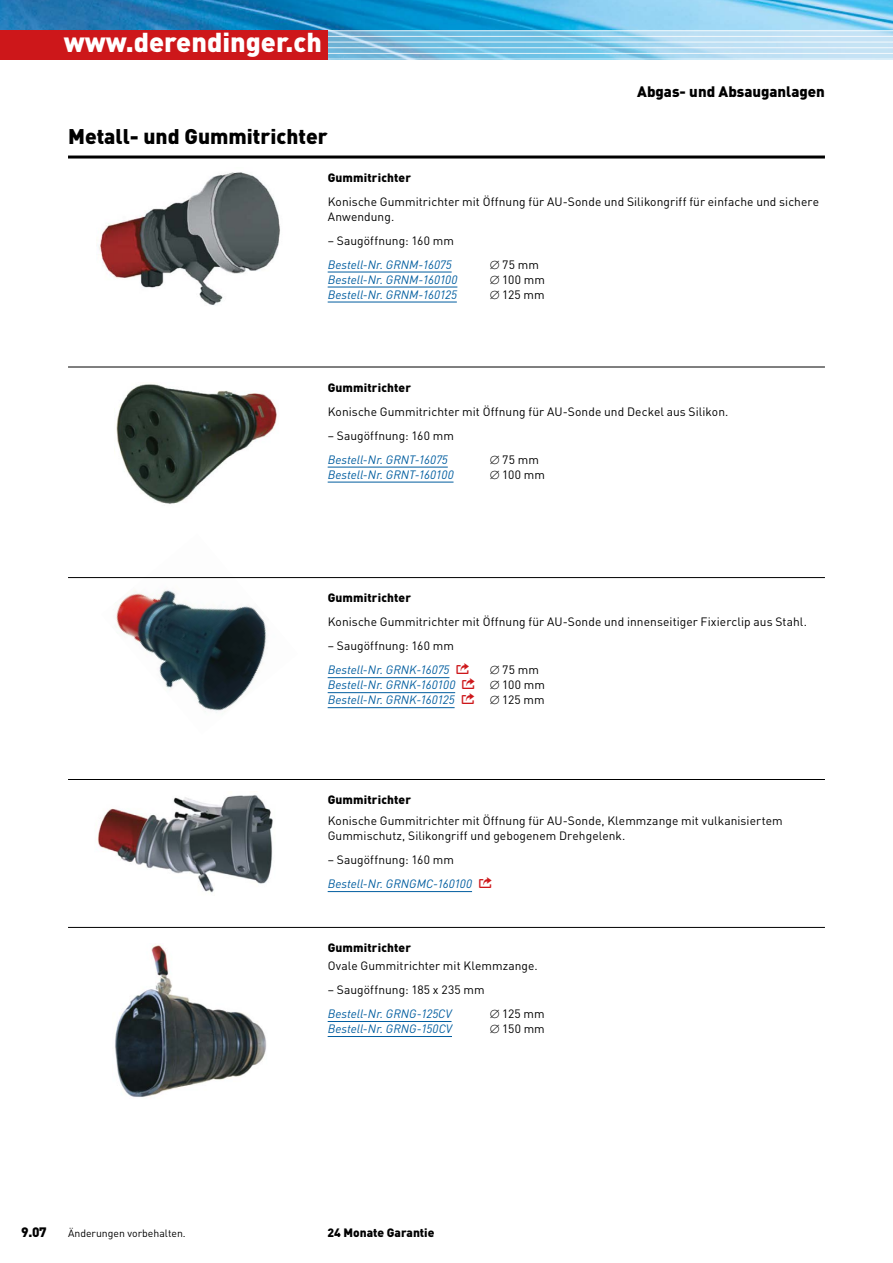
<style>
.page{position:relative;width:893px;height:1263px;background:#fff}
.page>*{position:absolute;margin:0;border:0;box-sizing:border-box;transform-origin:0 0}
.t1{font:900 27px "DINOT";color:#fff}
.t2{font:900 21px "DINOT";color:#000}
.t3{font:900 15px "DINOT";color:#000}
.t4{font:900 13.5px "DINOT";color:#000}
.t5{font:12px/15px "DINOT";letter-spacing:.005em;color:#000}
.t6{font:italic 12px/15px "DINOT";color:#005d9f}
.t7{font:900 12px "DINOT";letter-spacing:.01em;color:#000}
.t8{font:10.5px "DINOT";color:#000}
.s1{font-style:italic;color:#005d9f}
.s2{font-family:"Modern Pictograms";font-size:18px;color:#cd171a}
.s3{font-family:"Modern Pictograms";font-style:normal;font-size:18px;color:#cd171a}
.s4{color:#000}
.s5{font-style:normal;color:#000}
</style>
<div class="page">
<img style="left:101px;top:578px;width:197px;height:135px">
<img style="left:0;top:0;width:893px;height:30px">
<svg style="left:327px;top:31px;width:565px;height:28px;background:#99cfe9"></svg>
<hr style="left:0;top:36px;width:893px;height:1px;background:#fff">
<hr style="left:0;top:47px;width:893px;height:1px;background:#fff">
<hr style="left:0;top:42px;width:893px;height:1px;background:#fff">
<hr style="left:0;top:53px;width:893px;height:1px;background:#fff">
<div style="left:0;top:30px;width:327px;height:30px;background:#cd171a"></div>
<svg style="left:892px;top:30px;width:1px;height:30px"></svg>
<hr style="left:68px;top:156px;width:757px;height:3px;background:#000">
<hr style="left:328px;top:272px;width:124px;height:1px;background:#005d9f">
<hr style="left:328px;top:287px;width:129px;height:1px;background:#005d9f">
<hr style="left:328px;top:302px;width:129px;height:1px;background:#005d9f">
<hr style="left:328px;top:467px;width:120px;height:1px;background:#005d9f">
<hr style="left:328px;top:482px;width:125px;height:1px;background:#005d9f">
<hr style="left:328px;top:677px;width:121px;height:1px;background:#005d9f">
<hr style="left:328px;top:692px;width:127px;height:1px;background:#005d9f">
<hr style="left:328px;top:707px;width:127px;height:1px;background:#005d9f">
<hr style="left:328px;top:891px;width:144px;height:1px;background:#005d9f">
<hr style="left:328px;top:1021px;width:123px;height:1px;background:#005d9f">
<hr style="left:328px;top:1036px;width:124px;height:1px;background:#005d9f">
<hr style="left:68px;top:367px;width:757px;height:1px;background:#000">
<hr style="left:68px;top:577px;width:757px;height:1px;background:#000">
<hr style="left:68px;top:779px;width:757px;height:1px;background:#000">
<hr style="left:68px;top:927px;width:757px;height:1px;background:#000">
<img style="left:116px;top:384px;width:161px;height:120px">
<img style="left:98px;top:172px;width:182px;height:133px">
<img style="left:97px;top:795px;width:176px;height:98px">
<img style="left:115px;top:945px;width:152px;height:152px">
<h1 class="t1" style="left:64px;top:24px;width:260px">www.derendinger.ch</h1>
<h2 class="t2" style="left:68px;top:122px;width:261px">Metall- und Gummitrichter</h2>
<p class="t3" style="left:637px;top:81px;width:189px">Abgas- und Absauganlagen</p>
<p class="t7" style="left:328px;top:169px;width:85px">Gummitrichter</p>
<p class="t5" style="left:328px;top:193px;width:493px">Konische Gummitrichter mit Öffnung für AU-Sonde und Silikongriff für einfache und sichere<br>Anwendung.</p>
<p class="t5" style="left:328px;top:232px;width:128px">– Saugöffnung: 160 mm</p>
<p class="t6" style="left:328px;top:256px;width:126px">Bestell-Nr. GRNM-16075</p>
<p class="t5" style="left:490px;top:256px;width:51px">∅ 75 mm</p>
<p class="t6" style="left:328px;top:271px;width:131px">Bestell-Nr. GRNM-160100</p>
<p class="t5" style="left:490px;top:271px;width:57px">∅ 100 mm</p>
<p class="t6" style="left:328px;top:286px;width:131px">Bestell-Nr. GRNM-160125</p>
<p class="t5" style="left:490px;top:286px;width:56px">∅ 125 mm</p>
<p class="t7" style="left:328px;top:379px;width:85px">Gummitrichter</p>
<p class="t5" style="left:328px;top:404px;width:402px">Konische Gummitrichter mit Öffnung für AU-Sonde und Deckel aus Silikon.</p>
<p class="t5" style="left:328px;top:428px;width:128px">– Saugöffnung: 160 mm</p>
<p class="t6" style="left:328px;top:452px;width:122px">Bestell-Nr. GRNT-16075</p>
<p class="t5" style="left:490px;top:452px;width:51px">∅ 75 mm</p>
<p class="t6" style="left:328px;top:467px;width:127px">Bestell-Nr. GRNT-160100</p>
<p class="t5" style="left:490px;top:467px;width:57px">∅ 100 mm</p>
<p class="t7" style="left:328px;top:590px;width:85px">Gummitrichter</p>
<p class="t5" style="left:328px;top:614px;width:481px">Konische Gummitrichter mit Öffnung für AU-Sonde und innenseitiger Fixierclip aus Stahl.</p>
<p class="t5" style="left:328px;top:634px;width:213px;line-height:24px">– Saugöffnung: 160 mm<br><span class="s1">Bestell-Nr. GRNK-16075</span> <span class="s2">o</span> ∅ 75 mm</p>
<p class="t6" style="left:328px;top:677px;width:219px">Bestell-Nr. GRNK-160100 <span class="s3">o</span> <span class="s4">∅</span> <span class="s5">100 mm<br></span>Bestell-Nr. GRNK-160125 <span class="s3">o</span> <span class="s4">∅</span> <span class="s5">125 mm</span></p>
<p class="t7" style="left:328px;top:792px;width:85px">Gummitrichter</p>
<p class="t5" style="left:328px;top:813px;width:456px">Konische Gummitrichter mit Öffnung für AU-Sonde, Klemmzange mit vulkanisiertem<br>Gummischutz, Silikongriff und gebogenem Drehgelenk.</p>
<p class="t6" style="left:328px;top:847px;width:167px;line-height:24px"><span class="s5">– Saugöffnung: 160 mm<br></span>Bestell-Nr. GRNGMC-160100 <span class="s3">o</span></p>
<p class="t7" style="left:328px;top:940px;width:85px">Gummitrichter</p>
<p class="t5" style="left:328px;top:958px;width:212px">Ovale Gummitrichter mit Klemmzange.</p>
<p class="t5" style="left:328px;top:982px;width:159px">– Saugöffnung: 185 x 235 mm</p>
<p class="t6" style="left:328px;top:1006px;width:125px">Bestell-Nr. GRNG-125CV</p>
<p class="t5" style="left:490px;top:1006px;width:56px">∅ 125 mm</p>
<p class="t6" style="left:328px;top:1021px;width:126px">Bestell-Nr. GRNG-150CV</p>
<p class="t5" style="left:490px;top:1021px;width:57px">∅ 150 mm</p>
<p class="t4" style="left:21px;top:1223px;width:27px">9.07</p>
<p class="t8" style="left:68px;top:1226px;width:119px">Änderungen vorbehalten.</p>
<p class="t7" style="left:327px;top:1225px;width:109px">24 Monate Garantie</p>
</div>
